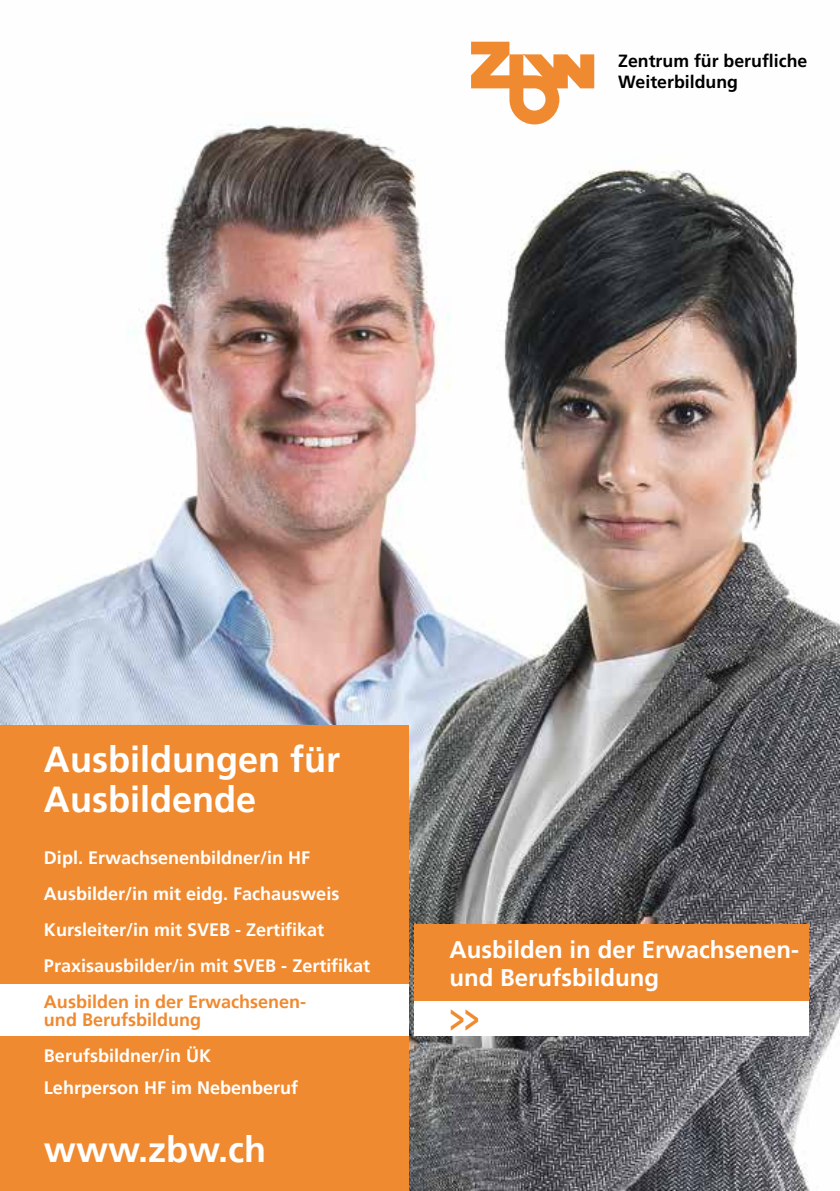
<style>
.page{position:relative;width:840px;height:1191px;background:#fff}
.page>*{position:absolute;margin:0;border:0;box-sizing:border-box;transform-origin:0 0}
.t1{font:700 40px "Frutiger LT Pro";color:#f08a30;scale:.62 1}
.t2{font:700 36px/40px "Frutiger LT Pro";color:#fff}
.t3{font:700 24px/28px "Frutiger LT Pro";color:#fff}
.t4{font:700 18px/36px "Frutiger LT Pro";color:#fff}
.t5{font:700 18px/18px "Frutiger LT Pro";color:#f08a30}
.t6{font:700 17.8px/21.6px "Frutiger";color:#000}
.t7{font:700 16px "Frutiger LT Pro";color:#fff}
</style>
<div class="page">
<img style="left:0;top:41px;width:839px;height:1150px">
<div style="left:0;top:726px;width:408px;height:465px;background:#f08a30"></div>
<div style="left:414px;top:924px;width:394px;height:110px;background:#f08a30"></div>
<div style="left:0;top:984px;width:408px;height:51px;background:#fff"></div>
<div style="left:414px;top:1000px;width:394px;height:35px;background:#fff"></div>
<svg style="left:471px;top:42px;width:123px;height:82px"></svg>
<p class="t6" style="left:618px;top:50px;width:190px">Zentrum für berufliche<br>Weiterbildung</p>
<h2 class="t2" style="left:44px;top:739px;width:297px">Ausbildungen für<br>Ausbildende</h2>
<p class="t4" style="left:44px;top:839px;width:327px">Dipl. Erwachsenenbildner/in HF Ausbilder/in mit eidg. Fachausweis Kursleiter/in mit SVEB - Zertifikat Praxisausbilder/in mit SVEB - Zertifikat</p>
<p class="t5" style="left:44px;top:992px;width:264px">Ausbilden in der Erwachsenen&shy;und Berufsbildung</p>
<p class="t4" style="left:44px;top:1039px;width:256px;line-height:32px">Berufsbildner/in ÜK<br>Lehrperson HF im Nebenberuf</p>
<h2 class="t2" style="left:44px;top:1129px;width:224px">www.zbw.ch</h2>
<p class="t7" style="left:78px;top:1137px;width:10px">1</p>
<h3 class="t3" style="left:449px;top:936px;width:351px">Ausbilden in der Erwachsenen&shy;und Berufsbildung</h3>
<h1 class="t1" style="left:449px;top:991px;width:49px">&gt;&gt;</h1>
</div>
